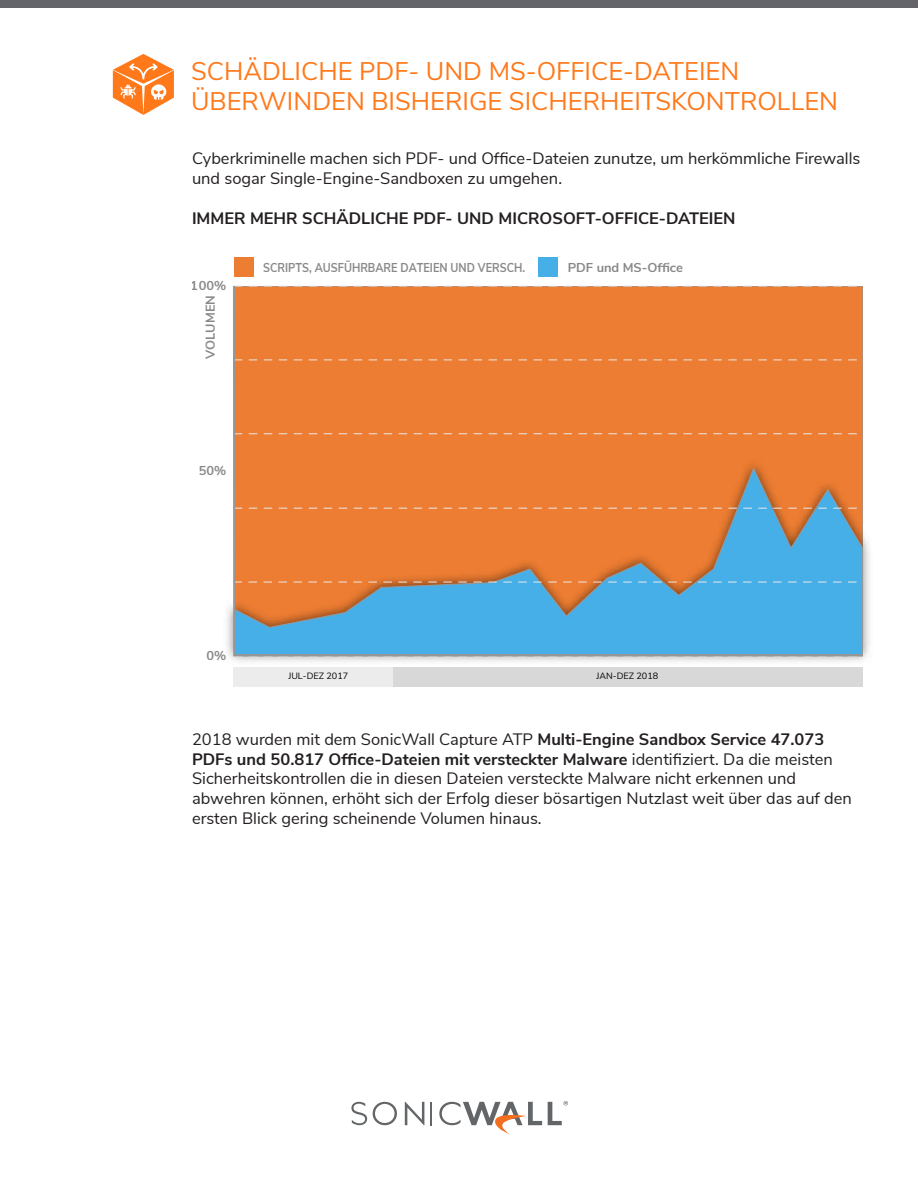
<style>
.page{position:relative;width:918px;height:1188px;background:#fff}
.page>*{position:absolute;margin:0;border:0;box-sizing:border-box;transform-origin:0 0}
.t1{font:25.5px/30.6px "Nunito Sans";color:#ff791a}
.t2{font:16.5px/19.8px "Nunito Sans";color:#231f20}
.t3{font:700 16.5px "Nunito Sans";color:#231f20}
.t4{font:700 12.9px "Nunito Sans";color:#898989;scale:.85 1}
.t5{font:700 12.9px "Nunito Sans";color:#898989}
.t6{font:9.15px "Nunito Sans";color:#000}
.s1{font-weight:700}
</style>
<div class="page">
<svg style="left:373px;top:1102px;width:24px;height:23px"></svg>
<svg style="left:405px;top:1102px;width:19px;height:23px"></svg>
<svg style="left:430px;top:1102px;width:1px;height:23px"></svg>
<svg style="left:351px;top:1102px;width:16px;height:23px"></svg>
<svg style="left:439px;top:1102px;width:103px;height:32px"></svg>
<svg style="left:548px;top:1101px;width:20px;height:24px"></svg>
<div style="left:0;top:0;width:917px;height:8px;background:#63656a"></div>
<div style="left:234px;top:286px;width:628px;height:370px;background:#ed7d32"></div>
<img style="left:227px;top:455px;width:643px;height:207px">
<svg style="left:235px;top:468px;width:628px;height:186px"></svg>
<svg style="left:234px;top:656px;width:629px;height:1px"></svg>
<svg style="left:235px;top:582px;width:627px;height:1px"></svg>
<svg style="left:235px;top:508px;width:628px;height:1px"></svg>
<svg style="left:235px;top:434px;width:628px;height:1px"></svg>
<svg style="left:235px;top:360px;width:628px;height:1px"></svg>
<svg style="left:235px;top:286px;width:628px;height:1px"></svg>
<div style="left:233px;top:667px;width:160px;height:19px;background:#ececec"></div>
<div style="left:393px;top:667px;width:470px;height:19px;background:#d8d8d8"></div>
<div style="left:234px;top:257px;width:20px;height:20px;background:#ed7d32"></div>
<div style="left:539px;top:257px;width:19px;height:20px;background:#47afe8"></div>
<hr style="left:233px;top:286px;width:2px;height:370px;background:#979797">
<hr style="left:234px;top:654px;width:629px;height:2px;background:#979797">
<h1 class="t1" style="left:191px;top:54px;width:648px">SCHÄDLICHE PDF- UND MS-OFFICE-DATEIEN<br>ÜBERWINDEN BISHERIGE SICHERHEITSKONTROLLEN</h1>
<p class="t2" style="left:192px;top:148px;width:670px">Cyberkriminelle machen sich PDF- und Office-Dateien zunutze, um herkömmliche Firewalls und sogar Single-Engine-Sandboxen zu umgehen.</p>
<p class="t3" style="left:192px;top:206px;width:545px">IMMER MEHR SCHÄDLICHE PDF- UND MICROSOFT-OFFICE-DATEIEN</p>
<p class="t5" style="left:191px;top:276px;width:37px">100%</p>
<p class="t5" style="left:201px;top:359px;width:65px;rotate:-90deg">VOLUMEN</p>
<p class="t4" style="left:263px;top:258px;width:310px">SCRIPTS, AUSFÜHRBARE DATEIEN UND VERSCH.</p>
<p class="t5" style="left:199px;top:461px;width:29px">50%</p>
<p class="t5" style="left:568px;top:258px;width:117px">PDF und MS-Office</p>
<p class="t5" style="left:206px;top:647px;width:21px">0%</p>
<p class="t6" style="left:288px;top:669px;width:61px">JUL-DEZ 2017</p>
<p class="t6" style="left:597px;top:669px;width:63px">JAN-DEZ 2018</p>
<p class="t2" style="left:192px;top:728px;width:661px">2018 wurden mit dem SonicWall Capture ATP <span class="s1">Multi-Engine Sandbox Service 47.073<br>PDFs und 50.817 Office-Dateien mit versteckter Malware</span> identifiziert. Da die meisten Sicherheitskontrollen die in diesen Dateien versteckte Malware nicht erkennen und abwehren können, erhöht sich der Erfolg dieser bösartigen Nutzlast weit über das auf den ersten Blick gering scheinende Volumen hinaus.</p>
</div>
